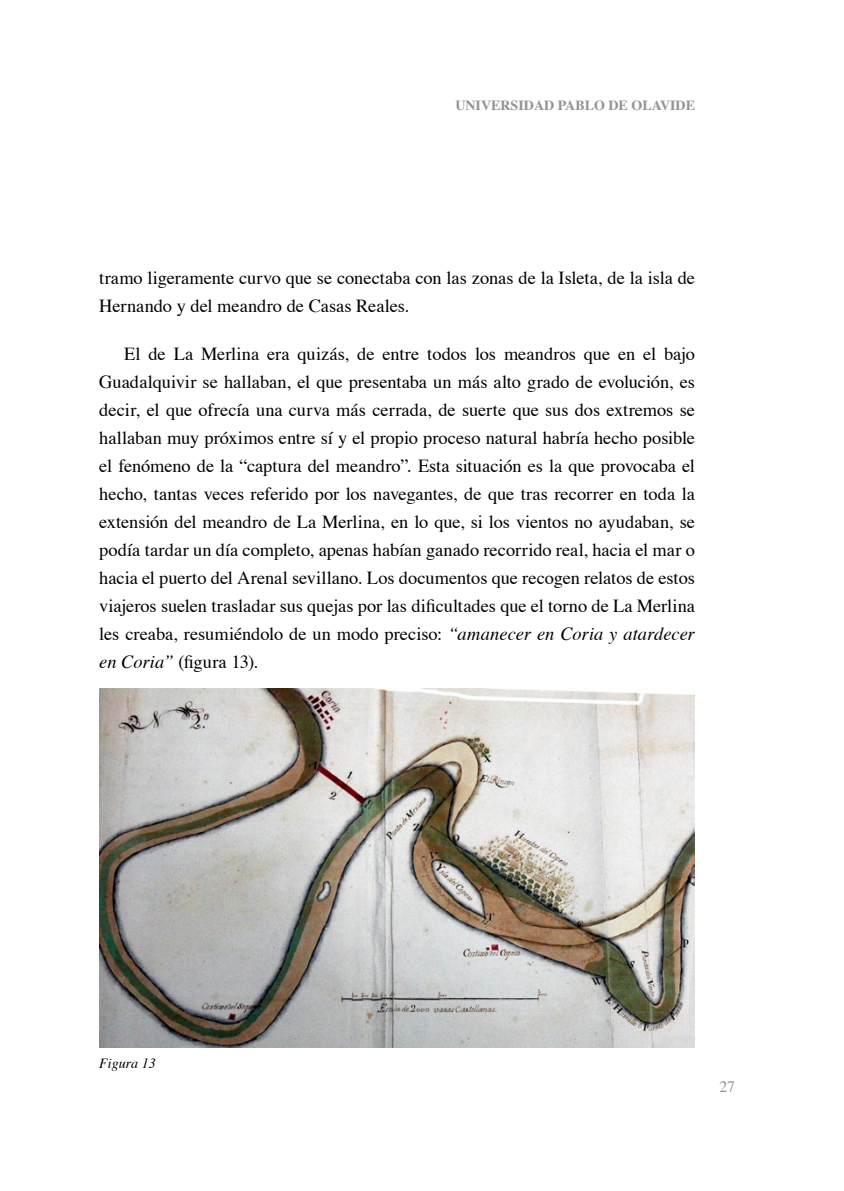
<style>
.page{position:relative;width:844px;height:1191px;background:#fff}
.page>*{position:absolute;margin:0;border:0;box-sizing:border-box;transform-origin:0 0}
.t1{font:18.38px/28px "Times";color:#000}
.t2{font:15.75px "Times";color:#929395}
.t3{font:700 14px "Times";color:#929395}
.t4{font:italic 14px "Times";color:#000}
.s1{font-style:italic}
</style>
<div class="page">
<img style="left:99px;top:689px;width:595px;height:358px">
<p class="t3" style="left:455px;top:92px;width:241px">UNIVERSIDAD PABLO DE OLAVIDE</p>
<p class="t1" style="left:99px;top:262px;width:597px">tramo ligeramente curvo que se conectaba con las zonas de la Isleta, de la isla de<br>Hernando y del meandro de Casas Reales.</p>
<p class="t1" style="left:99px;top:338px;width:597px;text-align:justify;text-indent:25px">El de La Merlina era quizás, de entre todos los meandros que en el bajo Guadalquivir se hallaban, el que presentaba un más alto grado de evolución, es decir, el que ofrecía una curva más cerrada, de suerte que sus dos extremos se hallaban muy próximos entre sí y el propio proceso natural habría hecho posible el fenómeno de la “captura del meandro”. Esta situación es la que provocaba el hecho, tantas veces referido por los navegantes, de que tras recorrer en toda la extensión del meandro de La Merlina, en lo que, si los vientos no ayudaban, se podía tardar un día completo, apenas habían ganado recorrido real, hacia el mar o hacia el puerto del Arenal sevillano. Los documentos que recogen relatos de estos viajeros suelen trasladar sus quejas por las dificultades que el torno de La Merlina les creaba, resumiéndolo de un modo preciso: <span class="s1">“amanecer en Coria y atardecer en Coria”</span> (figura 13).</p>
<p class="t4" style="left:99px;top:1050px;width:58px">Figura 13</p>
<p class="t2" style="left:719px;top:1072px;width:17px">27</p>
</div>
